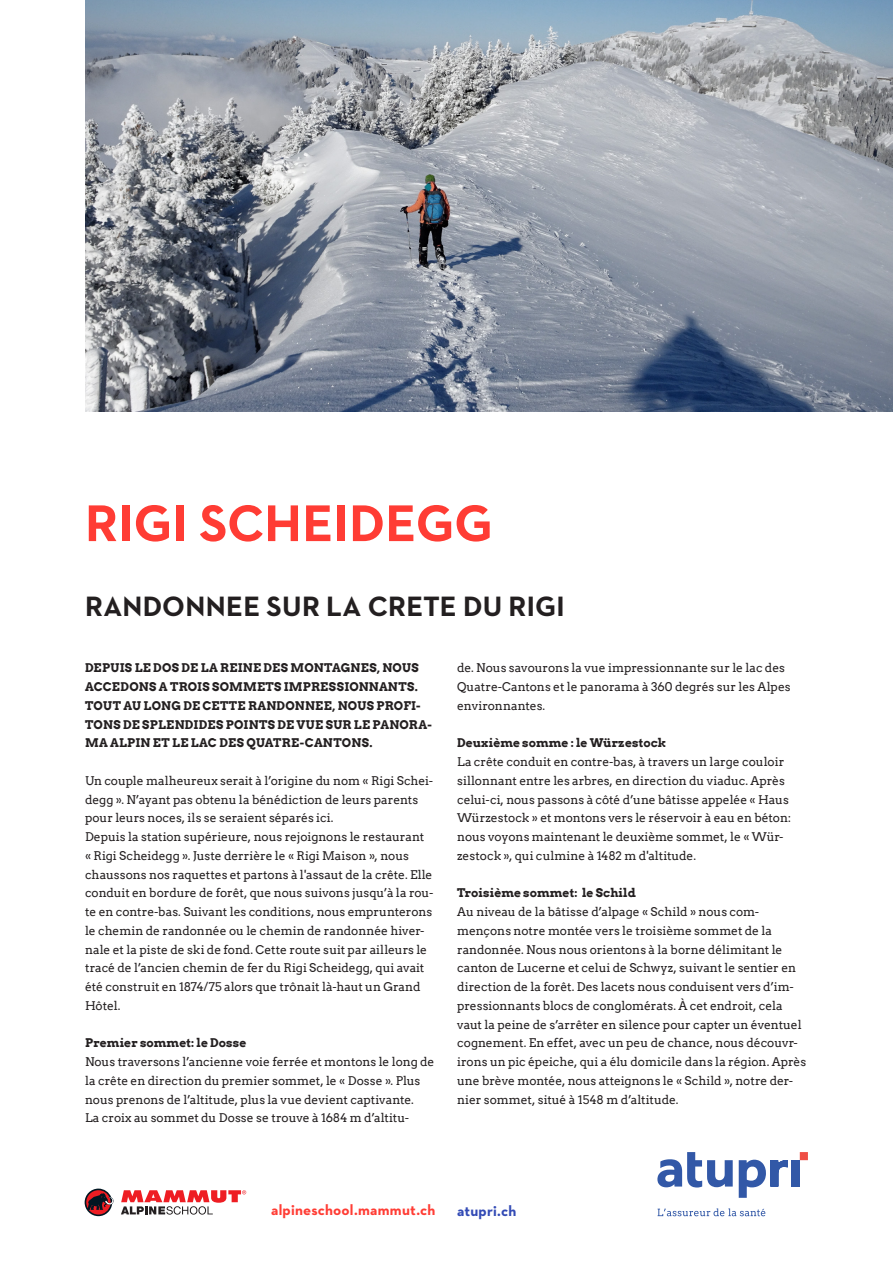
<style>
.page{position:relative;width:893px;height:1263px;background:#fff}
.page>*{position:absolute;margin:0;border:0;box-sizing:border-box;transform-origin:0 0}
._01_Titel_H1{font:700 52.5px "Neutraface 2 Text";color:#ff3c34}
._02_Titel_H2{font:700 28.5px "Neutraface 2 Text";letter-spacing:.01em;color:#231f20}
.URL{font:700 15px "Neutraface 2 Text";letter-spacing:.015em;color:#ff3c34}
.t1{font:700 15px "Neutraface 2 Text";letter-spacing:.01em;color:#324ab5}
._05_Lauftext{font:12px/18.8px "Arvo";letter-spacing:-.005em;color:#231f20}
._05_Lauftext-2{font:700 12px/18.8px "Arvo";letter-spacing:.015em;color:#231f20}
</style>
<div class="page">
<svg style="left:658px;top:1208px;width:107px;height:8px"></svg>
<svg style="left:800px;top:1152px;width:8px;height:8px"></svg>
<svg style="left:657px;top:1152px;width:76px;height:35px"></svg>
<svg style="left:739px;top:1160px;width:49px;height:38px"></svg>
<div style="left:792px;top:1160px;width:8px;height:26px;background:#3258a7"></div>
<img style="left:85px;top:0;width:808px;height:411px">
<svg style="left:85px;top:1188px;width:29px;height:28px"></svg>
<svg style="left:121px;top:1190px;width:125px;height:24px"></svg>
<p class="_01_Titel_H1" style="left:85px;top:490px;width:409px">RIGI SCHEIDEGG</p>
<p class="_02_Titel_H2" style="left:85px;top:588px;width:481px">RANDONNEE SUR LA CRETE DU RIGI</p>
<p class="_05_Lauftext-2" style="left:85px;top:658px;width:348px">DEPUIS LE DOS DE LA REINE DES MONTAGNES, NOUS ACCEDONS A TROIS SOMMETS IMPRESSIONNANTS.<br>TOUT AU LONG DE CETTE RANDONNEE, NOUS PROFI-TONS DE SPLENDIDES POINTS DE VUE SUR LE PANORA-MA ALPIN ET LE LAC DES QUATRE-CANTONS.</p>
<p class="_05_Lauftext" style="left:85px;top:771px;width:350px">Un couple malheureux serait à l’origine du nom « Rigi Schei&shy;degg ». N’ayant pas obtenu la bénédiction de leurs parents pour leurs noces, ils se seraient séparés ici.</p>
<p class="_05_Lauftext" style="left:85px;top:827px;width:350px">Depuis la station supérieure, nous rejoignons le restaurant « Rigi Scheidegg ». Juste derrière le « Rigi Maison », nous chaussons nos raquettes et partons à l'assaut de la crête. Elle conduit en bordure de forêt, que nous suivons jusqu’à la rou&shy;te en contre-bas. Suivant les conditions, nous emprunterons le chemin de randonnée ou le chemin de randonnée hiver&shy;nale et la piste de ski de fond. Cette route suit par ailleurs le tracé de l’ancien chemin de fer du Rigi Scheidegg, qui avait été construit en 1874/75 alors que trônait là-haut un Grand Hôtel.</p>
<p class="_05_Lauftext-2" style="left:85px;top:1033px;width:163px">Premier sommet: le Dosse</p>
<p class="_05_Lauftext" style="left:85px;top:1052px;width:351px">Nous traversons l’ancienne voie ferrée et montons le long de la crête en direction du premier sommet, le « Dosse ». Plus nous prenons de l’altitude, plus la vue devient captivante.<br>La croix au sommet du Dosse se trouve à 1684 m d’altitu-</p>
<p class="_05_Lauftext" style="left:457px;top:659px;width:335px">de. Nous savourons la vue impressionnante sur le lac des<br>Quatre-Cantons et le panorama à 360 degrés sur les Alpes environnantes.</p>
<p class="_05_Lauftext-2" style="left:457px;top:733px;width:211px">Deuxième somme : le Würzestock</p>
<p class="_05_Lauftext" style="left:457px;top:752px;width:335px">La crête conduit en contre-bas, à travers un large couloir sillonnant entre les arbres, en direction du viaduc. Après celui-ci, nous passons à côté d’une bâtisse appelée « Haus Würzestock » et montons vers le réservoir à eau en béton: nous voyons maintenant le deuxième sommet, le « Wür&shy;zestock », qui culmine à 1482 m d'altitude.</p>
<p class="_05_Lauftext-2" style="left:457px;top:883px;width:180px">Troisième sommet: le Schild</p>
<p class="_05_Lauftext" style="left:457px;top:902px;width:351px">Au niveau de la bâtisse d’alpage « Schild » nous com&shy;mençons notre montée vers le troisième sommet de la randonnée. Nous nous orientons à la borne délimitant le canton de Lucerne et celui de Schwyz, suivant le sentier en direction de la forêt. Des lacets nous conduisent vers d’im&shy;pressionnants blocs de conglomérats. À cet endroit, cela vaut la peine de s’arrêter en silence pour capter un éventuel cognement. En effet, avec un peu de chance, nous découvr&shy;irons un pic épeiche, qui a élu domicile dans la région. Après une brève montée, nous atteignons le « Schild », notre der&shy;nier sommet, situé à 1548 m d’altitude.</p>
<p class="URL" style="left:271px;top:1200px;width:166px">alpineschool.mammut.ch</p>
<p class="t1" style="left:457px;top:1201px;width:61px">atupri.ch</p>
</div>
